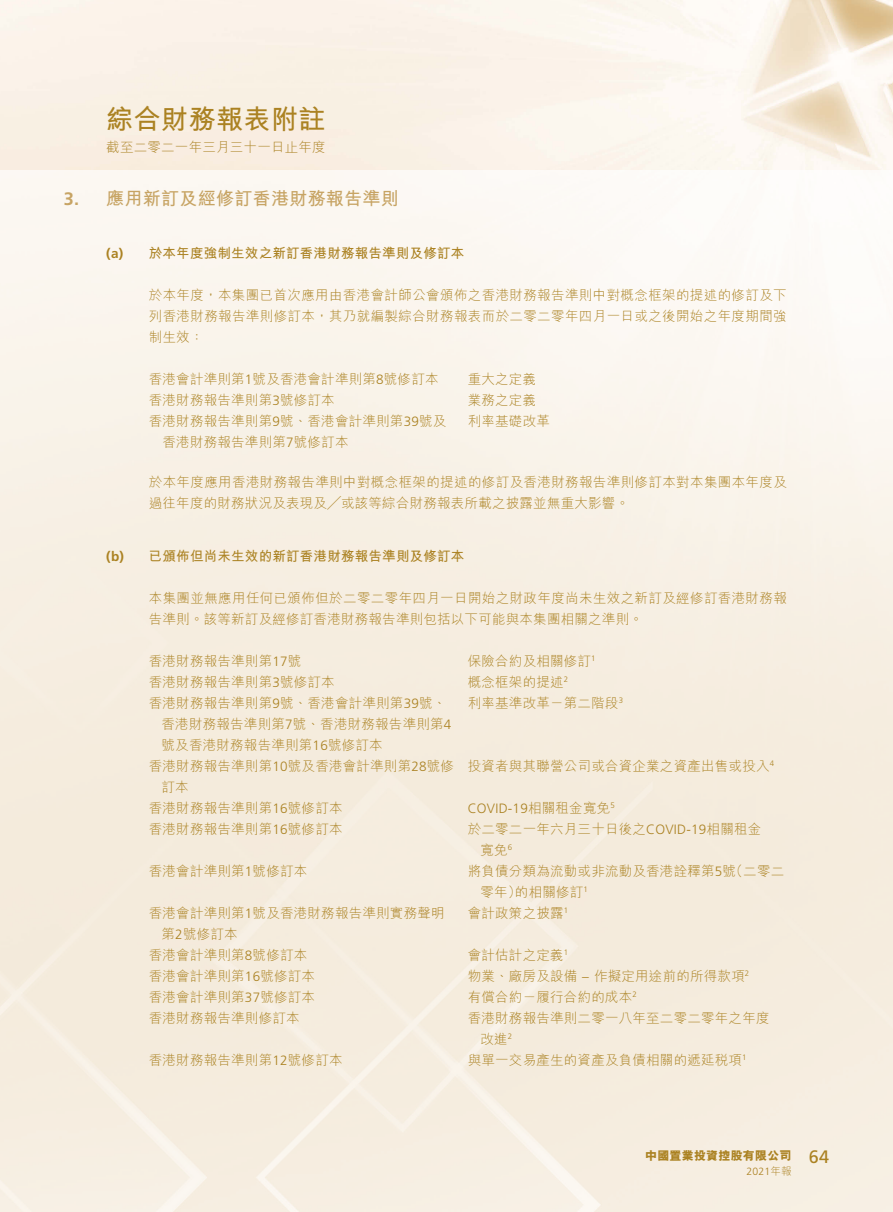
<style>
.page{position:relative;width:893px;height:1212px;background:#fff}
.page>*{position:absolute;margin:0;border:0;box-sizing:border-box;transform-origin:0 0}
.t1{font:700 27px "M Hei HK";letter-spacing:.015em;color:#ab8222}
.t2{font:700 18px "M Hei HK";letter-spacing:.015em;color:#c7a464}
.t3{font:18px "Frutiger LT Std";color:#ab8222}
.t4{font:700 18px "Frutiger LT Std";color:#c7a464}
.t5{font:300 13.5px/21px "M Hei HK";letter-spacing:.015em;color:#ab8222}
.t6{font:700 13.5px "M Hei HK";letter-spacing:.015em;color:#ab8222}
.t7{font:300 13.5px "Frutiger LT Std";letter-spacing:.015em;color:#ab8222}
.t8{font:700 13.5px "Frutiger LT Std";color:#ab8222}
.t9{font:800 12px "M Hei HK";letter-spacing:.02em;color:#ab8222}
.t10{font:300 10.5px "Frutiger LT Std";color:#ab8222}
.t11{font:300 7.8px "Frutiger LT Std";color:#ab8222}
.s1{font-family:"Frutiger LT Std"}
.s2{font-family:"M Hei HK"}
</style>
<div class="page">
<div style="left:0;top:170px;width:893px;height:1042px;background:linear-gradient(to bottom,#fbf6ef,#f3e9d9)"></div>
<h2 class="t4" style="left:64px;top:188px;width:17px">3.</h2>
<h1 class="t1" style="left:106px;top:99px;width:221px">綜合財務報表附註</h1>
<p class="t5" style="left:106px;top:136px;width:221px">截至二零二一年三月三十一日止年度</p>
<h2 class="t2" style="left:106px;top:185px;width:294px">應用新訂及經修訂香港財務報告準則</h2>
<p class="t8" style="left:106px;top:245px;width:18px">)a(</p>
<p class="t8" style="left:106px;top:548px;width:19px">b( )</p>
<p class="t6" style="left:149px;top:243px;width:317px">於本年度強制生效之新訂香港財務報告準則及修訂本</p>
<p class="t5" style="left:149px;top:284px;width:639px;text-align:justify">於本年度，本集團已首次應用由香港會計師公會頒佈之香港財務報告準則中對概念框架的提述的修訂及下列香港財務報告準則修訂本，其乃就編製綜合財務報表而於二零二零年四月一日或之後開始之年度期間強制生效：</p>
<p class="t5" style="left:468px;top:368px;width:70px">重大之定義</p>
<p class="t5" style="left:149px;top:368px;width:291px">香港會計準則第<span class="s1">1</span>號及香港會計準則第<span class="s1">8</span>號修訂本</p>
<p class="t5" style="left:149px;top:389px;width:187px">香港財務報告準則第<span class="s1">3</span>號修訂本</p>
<p class="t5" style="left:149px;top:410px;width:299px">香港財務報告準則第號<span class="s1">9</span> 、香港會計準則第<span class="s1">39</span>號及</p>
<p class="t5" style="left:163px;top:431px;width:187px">香港財務報告準則第<span class="s1">7</span>號修訂本</p>
<p class="t5" style="left:468px;top:389px;width:70px">業務之定義</p>
<p class="t5" style="left:468px;top:410px;width:84px">利率基礎改革</p>
<p class="t5" style="left:149px;top:471px;width:640px">於本年度應用香港財務報告準則中對概念框架的提述的修訂及香港財務報告準則修訂本對本集團本年度及過往年度的財務狀況及表現及╱或該等綜合財務報表所載之披露並無重大影響。</p>
<p class="t6" style="left:149px;top:546px;width:317px">已頒佈但尚未生效的新訂香港財務報告準則及修訂本</p>
<p class="t5" style="left:149px;top:587px;width:640px">本集團並無應用任何已頒佈但於二零二零年四月一日開始之財政年度尚未生效之新訂及經修訂香港財務報告準則。該等新訂及經修訂香港財務報告準則包括以下可能與本集團相關之準則。</p>
<p class="t11" style="left:591px;top:654px;width:6px">1</p>
<p class="t5" style="left:149px;top:650px;width:154px">香港財務報告準則第<span class="s1">17</span>號</p>
<p class="t5" style="left:468px;top:650px;width:125px">保險合約及相關修訂</p>
<p class="t5" style="left:149px;top:671px;width:187px">香港財務報告準則第<span class="s1">3</span>號修訂本</p>
<p class="t5" style="left:149px;top:692px;width:299px">香港財務報告準則第號<span class="s1">9</span> 、香港會計準則第<span class="s1">39</span>號、</p>
<p class="t5" style="left:162px;top:713px;width:291px">香港財務報告準則第號<span class="s1">7</span> 、香港財務報告準則第<span class="s1">4</span></p>
<p class="t5" style="left:162px;top:734px;width:223px">號及香港財務報告準則第<span class="s1">16</span>號修訂本</p>
<p class="t5" style="left:468px;top:671px;width:97px">概念框架的提述</p>
<p class="t11" style="left:564px;top:675px;width:6px">2</p>
<p class="t5" style="left:468px;top:692px;width:152px">利率基準改革－第二階段</p>
<p class="t11" style="left:619px;top:696px;width:6px">3</p>
<p class="t5" style="left:162px;top:755px;width:294px;text-indent:-13px">香港財務報告準則第<span class="s1">10</span>號及香港會計準則第<span class="s1">28</span>號修訂本</p>
<p class="t11" style="left:770px;top:759px;width:6px">4</p>
<p class="t5" style="left:468px;top:755px;width:303px">投資者與其聯營公司或合資企業之資產出售或投入</p>
<p class="t11" style="left:610px;top:801px;width:6px">5</p>
<p class="t5" style="left:149px;top:797px;width:195px">香港財務報告準則第<span class="s1">16</span>號修訂本</p>
<p class="t7" style="left:468px;top:800px;width:144px">COVID-19<span class="s2">相關租金寬免</span></p>
<p class="t5" style="left:149px;top:818px;width:195px">香港財務報告準則第<span class="s1">16</span>號修訂本</p>
<p class="t5" style="left:149px;top:860px;width:160px">香港會計準則第<span class="s1">1</span>號修訂本</p>
<p class="t5" style="left:468px;top:818px;width:295px">於二零二一年六月三十日後之<span class="s1">COVID-19</span>相關租金</p>
<p class="t5" style="left:468px;top:839px;width:318px;text-indent:13px">寬免<br>將負債分類為流動或非流動及香港詮釋第 （號<span class="s1">5</span> 二零二</p>
<p class="t11" style="left:508px;top:843px;width:6px">6</p>
<p class="t5" style="left:480px;top:881px;width:42px">零年）</p>
<p class="t5" style="left:515px;top:881px;width:70px">的相關修訂</p>
<p class="t11" style="left:584px;top:885px;width:6px">1</p>
<p class="t5" style="left:162px;top:902px;width:285px;text-indent:-13px">香港會計準則第<span class="s1">1</span>號及香港財務報告準則實務聲明第<span class="s1">2</span>號修訂本</p>
<p class="t11" style="left:564px;top:906px;width:6px">1</p>
<p class="t5" style="left:468px;top:902px;width:97px">會計政策之披露</p>
<p class="t5" style="left:149px;top:944px;width:160px">香港會計準則第<span class="s1">8</span>號修訂本</p>
<p class="t5" style="left:468px;top:944px;width:97px">會計估計之定義</p>
<p class="t11" style="left:564px;top:948px;width:6px">1</p>
<p class="t5" style="left:149px;top:965px;width:168px">香港會計準則第<span class="s1">16</span>號修訂本</p>
<p class="t5" style="left:468px;top:965px;width:279px">物業、廠房及設備 <span class="s1">–</span> 作擬定用途前的所得款項</p>
<p class="t11" style="left:745px;top:969px;width:6px">2</p>
<p class="t5" style="left:149px;top:986px;width:168px">香港會計準則第<span class="s1">37</span>號修訂本</p>
<p class="t5" style="left:468px;top:986px;width:166px">有償合約－履行合約的成本</p>
<p class="t11" style="left:632px;top:990px;width:6px">2</p>
<p class="t5" style="left:149px;top:1007px;width:152px">香港財務報告準則修訂本</p>
<p class="t5" style="left:468px;top:1007px;width:303px">香港財務報告準則二零一八年至二零二零年之年度</p>
<p class="t5" style="left:480px;top:1028px;width:29px">改進</p>
<p class="t11" style="left:508px;top:1032px;width:6px">2</p>
<p class="t5" style="left:149px;top:1049px;width:195px">香港財務報告準則第<span class="s1">12</span>號修訂本</p>
<p class="t5" style="left:468px;top:1049px;width:276px">與單一交易產生的資產及負債相關的遞延稅項</p>
<p class="t11" style="left:742px;top:1053px;width:6px">1</p>
<p class="t9" style="left:645px;top:1147px;width:148px">中國置業投資控股有限公司</p>
<p class="t10" style="left:746px;top:1165px;width:47px">2021<span class="s2">年報</span></p>
<h2 class="t3" style="left:809px;top:1146px;width:22px">64</h2>
</div>
